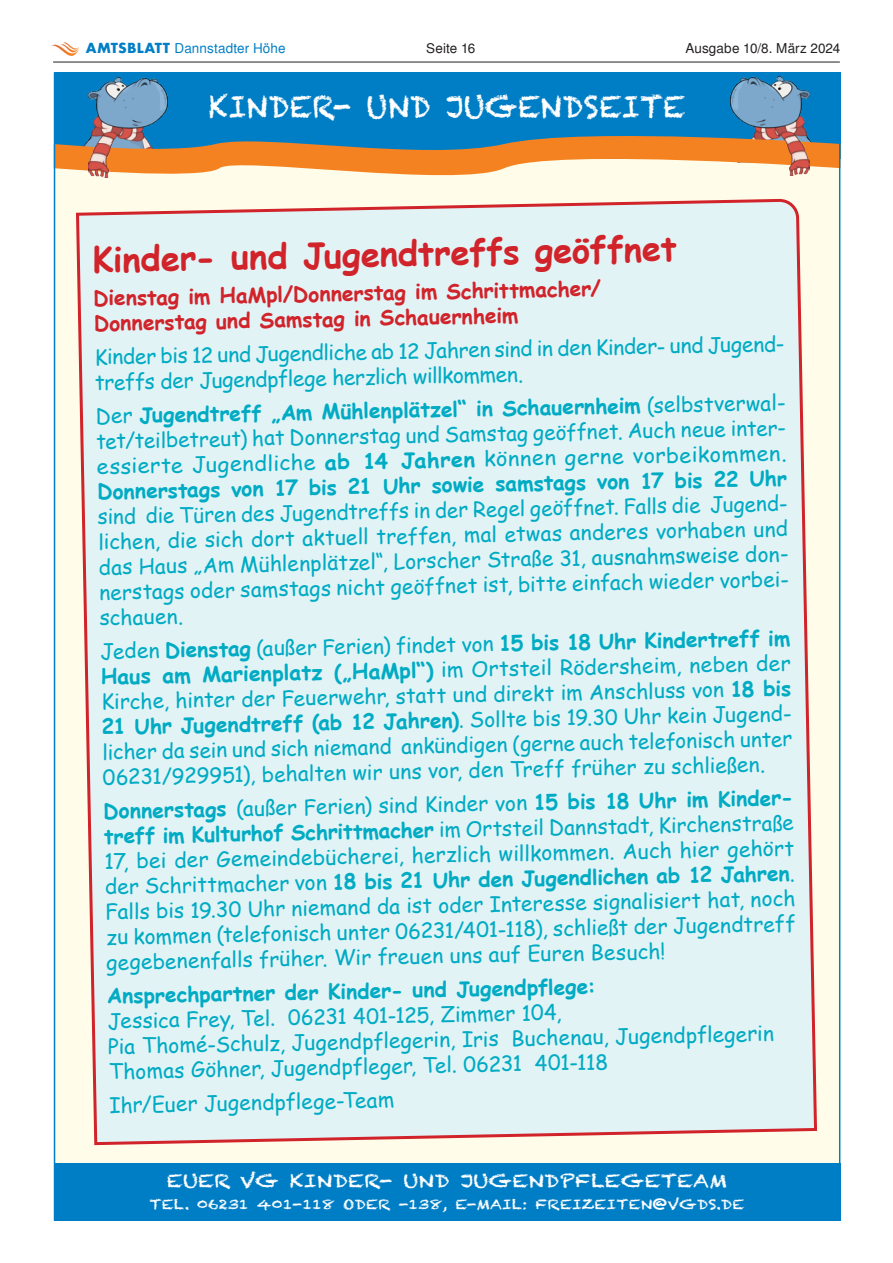
<style>
.page{position:relative;width:893px;height:1263px;background:#fff}
.page>*{position:absolute;margin:0;border:0;box-sizing:border-box;transform-origin:0 0}
.t1{font:700 34.5px "Comic Sans MS";color:#d1232a}
.t2{font:30px "Chalkduster";color:#fff}
.t3{font:21px/25.2px "Comic Sans MS";color:#00abc3}
.t4{font:700 21px/25.3px "Comic Sans MS";color:#d1232a}
.t5{font:18px "Chalkduster";color:#fff;scale:1.2 1}
.t6{font:13.5px "Chalkduster";color:#fff;scale:1.2 1}
.t7{font:13.5px "Sans";letter-spacing:.01em;color:#231f20}
.t8{font:13.5px "Sans";letter-spacing:.01em;color:#007ec5}
.s1{font-family:"Futura";font-weight:700}
.s2{font-weight:700}
.s3{font-family:"Comic Sans MS";font-weight:700}
</style>
<div class="page">
<hr style="left:53px;top:62px;width:787px;height:1px;background:#231f20">
<img style="left:51px;top:42px;width:28px;height:13px">
<div style="left:55px;top:156px;width:785px;height:1064px;background:#fffde9"></div>
<div style="left:54px;top:1163px;width:786px;height:57px;background:#007ec5"></div>
<div style="left:54px;top:73px;width:786px;height:86px;background:#007ec5"></div>
<img style="left:87px;top:77px;width:81px;height:49px">
<img style="left:730px;top:77px;width:81px;height:49px">
<svg style="left:57px;top:126px;width:780px;height:52px"></svg>
<img style="left:88px;top:143px;width:33px;height:34px">
<img style="left:777px;top:141px;width:32px;height:34px">
<div style="left:76px;top:200px;width:741px;height:946px;background:#e2f3f6"></div>
<p class="t8" style="left:86px;top:40px;width:201px"><span class="s1">AMTSBLATT</span> Dannstadter Höhe</p>
<p class="t7" style="left:426px;top:40px;width:51px">Seite 16</p>
<p class="t7" style="left:685px;top:40px;width:156px">Ausgabe 10/8. März 2024</p>
<p class="t2" style="left:209px;top:89px;width:478px">KINDER- UND JUGENDSEITE</p>
<p class="t1" style="left:92px;top:233px;width:586px;rotate:-1deg">Kinder- und Jugendtreffs geöffnet</p>
<p class="t4" style="left:93px;top:284px;width:509px;rotate:-1deg">Dienstag im HaMpl/Donnerstag im Schrittmacher/<br>Donnerstag und Samstag in Schauernheim</p>
<p class="t3" style="left:94px;top:343px;width:693px;rotate:-1deg">Kinder bis 12 und Jugendliche ab 12 Jahren sind in den Kinder- und Jugend&shy;treffs der Jugendpflege herzlich willkommen.</p>
<p class="t3" style="left:96px;top:402px;width:694px;text-align:justify;rotate:-1deg">Der <span class="s2">Jugendtreff „Am Mühlenplätzel“ in Schauernheim</span> (selbstverwal&shy;tet/teilbetreut) hat Donnerstag und Samstag geöffnet. Auch neue inter&shy;essierte Jugendliche <span class="s2">ab 14 Jahren</span> können gerne vorbeikommen.<br><span class="s2">Donnerstags von 17 bis 21 Uhr sowie samstags von 17 bis 22 Uhr </span>sind die Türen des Jugendtreffs in der Regel geöffnet. Falls die Jugend&shy;lichen, die sich dort aktuell treffen, mal etwas anderes vorhaben und das Haus „Am Mühlenplätzel“, Lorscher Straße 31, ausnahmsweise don&shy;nerstags oder samstags nicht geöffnet ist, bitte einfach wieder vorbei&shy;schauen.</p>
<p class="t3" style="left:100px;top:637px;width:693px;text-align:justify;rotate:-1deg">Jeden <span class="s2">Dienstag</span> (außer Ferien) findet von <span class="s2">15 bis 18 Uhr Kindertreff im Haus am Marienplatz („HaMpl“)</span> im Ortsteil Rödersheim, neben der Kirche, hinter der Feuerwehr, statt und direkt im Anschluss von <span class="s2">18 bis 21 Uhr Jugendtreff (ab 12 Jahren)</span> . Sollte bis 19.30 Uhr kein Jugend&shy;licher da sein und sich niemand ankündigen (gerne auch telefonisch unter 06231/929951), behalten wir uns vor, den Treff früher zu schließen.</p>
<p class="t3" style="left:103px;top:796px;width:692px;rotate:-1deg"><span class="s2">Donnerstags</span> (außer Ferien) sind Kinder von <span class="s2">15 bis 18 Uhr im Kinder&shy;treff im Kulturhof Schrittmacher</span> im Ortsteil Dannstadt, Kirchenstraße 17, bei der Gemeindebücherei, herzlich willkommen. Auch hier gehört der Schrittmacher von <span class="s2">18 bis 21 Uhr den Jugendlichen ab 12 Jahren</span> .<br>Falls bis 19.30 Uhr niemand da ist oder Interesse signalisiert hat, noch zu kommen (telefonisch unter 06231/401-118), schließt der Jugendtreff gegebenenfalls früher. Wir freuen uns auf Euren Besuch!</p>
<p class="t3" style="left:107px;top:982px;width:667px;rotate:-1deg"><span class="s2">Ansprechpartner der Kinder- und Jugendpflege:<br></span>Jessica Frey, Tel. 06231 401-125, Zimmer 104,<br>Pia Thomé-Schulz, Jugendpflegerin, Iris Buchenau, Jugendpflegerin Thomas Göhner, Jugendpfleger, Tel. 06231 401-118</p>
<p class="t3" style="left:109px;top:1091px;width:286px;rotate:-1deg">Ihr/Euer Jugendpflege-Team</p>
<p class="t5" style="left:167px;top:1170px;width:469px">EUER VG KINDER- UND JUGENDPFLEGETEAM</p>
<p class="t6" style="left:149px;top:1196px;width:497px">TEL. 06231 401-118 ODER -138, E-MAIL: FREIZEITEN<span class="s3">@</span>VGDS.DE</p>
</div>
